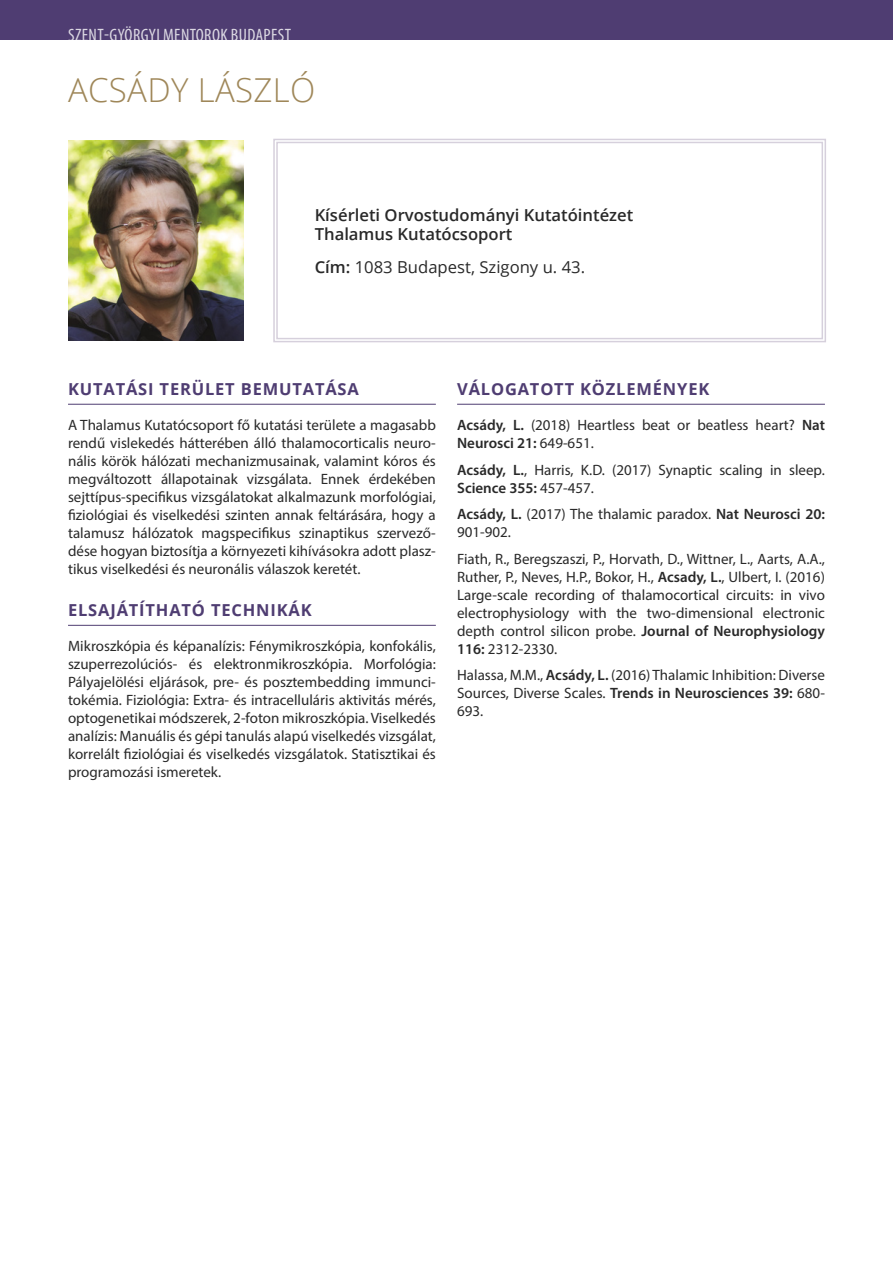
<style>
.page{position:relative;width:893px;height:1263px;background:#fff}
.page>*{position:absolute;margin:0;border:0;box-sizing:border-box;transform-origin:0 0}
.Név_M{font:300 33px "Open Sans";letter-spacing:.01em;color:#9f8759}
.t1{font:condensed 18px "Myriad Pro";letter-spacing:.02em;color:#fff}
.alcím1_M{font:700 16.5px "Open Sans";letter-spacing:.05em;color:#4f3d72}
.Affiliáció1_M{font:600 16.5px/19.8px "Open Sans";color:#292929}
.Affiliáció2_M{font:16.5px "Open Sans";color:#292929}
.body1_M{font:15px/18px "Myriad Pro";color:#292929;text-align:justify}
.Közlemények_M{font:15px/18px "Myriad Pro";color:#292929}
.s1{font-weight:600}
</style>
<div class="page">
<div style="left:0;top:0;width:893px;height:40px;background:#4f3d72"></div>
<svg style="left:273px;top:138px;width:553px;height:205px"></svg>
<div style="left:276px;top:142px;width:547px;height:197px;border:1px solid #d6d0dc"></div>
<img style="left:68px;top:141px;width:176px;height:199px">
<hr style="left:68px;top:404px;width:368px;height:1px;background:#4f3d72">
<hr style="left:68px;top:625px;width:368px;height:1px;background:#4f3d72">
<hr style="left:457px;top:404px;width:368px;height:1px;background:#4f3d72">
<p class="t1" style="left:68px;top:24px;width:224px">SZENT-GYÖRGYI MENTOROK BUDAPEST</p>
<p class="Név_M" style="left:68px;top:67px;width:249px">ACSÁDY LÁSZLÓ</p>
<p class="Affiliáció1_M" style="left:315px;top:204px;width:320px">Kísérleti Orvostudományi Kutatóintézet<br>Thalamus Kutatócsoport</p>
<p class="Affiliáció2_M" style="left:315px;top:256px;width:272px"><span class="s1">Cím:</span> 1083 Budapest, Szigony u. 43.</p>
<p class="alcím1_M" style="left:68px;top:378px;width:292px">KUTATÁSI TERÜLET BEMUTATÁSA</p>
<p class="body1_M" style="left:68px;top:416px;width:369px">A Thalamus Kutatócsoport fő kutatási területe a magasabb rendű vislekedés hátterében álló thalamocorticalis neuro&shy;nális körök hálózati mechanizmusainak, valamint kóros és megváltozott állapotainak vizsgálata. Ennek érdekében sejttípus-specifikus vizsgálatokat alkalmazunk morfológiai, fiziológiai és viselkedési szinten annak feltárására, hogy a talamusz hálózatok magspecifikus szinaptikus szervező&shy;dése hogyan biztosítja a környezeti kihívásokra adott plasz&shy;tikus viselkedési és neuronális válaszok keretét.</p>
<p class="alcím1_M" style="left:68px;top:599px;width:245px">ELSAJÁTÍTHATÓ TECHNIKÁK</p>
<p class="body1_M" style="left:68px;top:637px;width:369px">Mikroszkópia és képanalízis: Fénymikroszkópia, konfokális, szuperrezolúciós- és elektronmikroszkópia. Morfológia:<br>Pályajelölési eljárások, pre- és posztembedding immunci&shy;tokémia. Fiziológia: Extra- és intracelluláris aktivitás mérés, optogenetikai módszerek, 2-foton mikroszkópia. Viselkedés analízis: Manuális és gépi tanulás alapú viselkedés vizsgálat, korrelált fiziológiai és viselkedés vizsgálatok. Statisztikai és programozási ismeretek.</p>
<p class="alcím1_M" style="left:457px;top:378px;width:254px">VÁLOGATOTT KÖZLEMÉNYEK</p>
<p class="Közlemények_M" style="left:457px;top:416px;width:369px"><span class="s1">Acsády, L.</span> (2018) Heartless beat or beatless heart? <span class="s1">Nat<br>Neurosci 21:</span> 649-651.</p>
<p class="Közlemények_M" style="left:457px;top:461px;width:369px"><span class="s1">Acsády, L.</span>, Harris, K.D. (2017) Synaptic scaling in sleep.<br><span class="s1">Science 355:</span> 457-457.</p>
<p class="Közlemények_M" style="left:457px;top:505px;width:369px"><span class="s1">Acsády, L.</span> (2017) The thalamic paradox. <span class="s1">Nat Neurosci 20:<br></span>901-902.</p>
<p class="Közlemények_M" style="left:457px;top:550px;width:369px;text-align:justify">Fiath, R., Beregszaszi, P., Horvath, D., Wittner, L., Aarts, A.A., Ruther, P., Neves, H.P., Bokor, H., <span class="s1">Acsady, L.</span>, Ulbert, I. (2016)<br>Large-scale recording of thalamocortical circuits: in vivo electrophysiology with the two-dimensional electronic depth control silicon probe. <span class="s1">Journal of Neurophysiology 116:</span> 2312-2330.</p>
<p class="Közlemények_M" style="left:457px;top:666px;width:369px;text-align:justify">Halassa, M.M., <span class="s1">Acsády, L.</span> (2016) Thalamic Inhibition: Diverse Sources, Diverse Scales. <span class="s1">Trends in Neurosciences 39:</span> 680- 693.</p>
</div>
